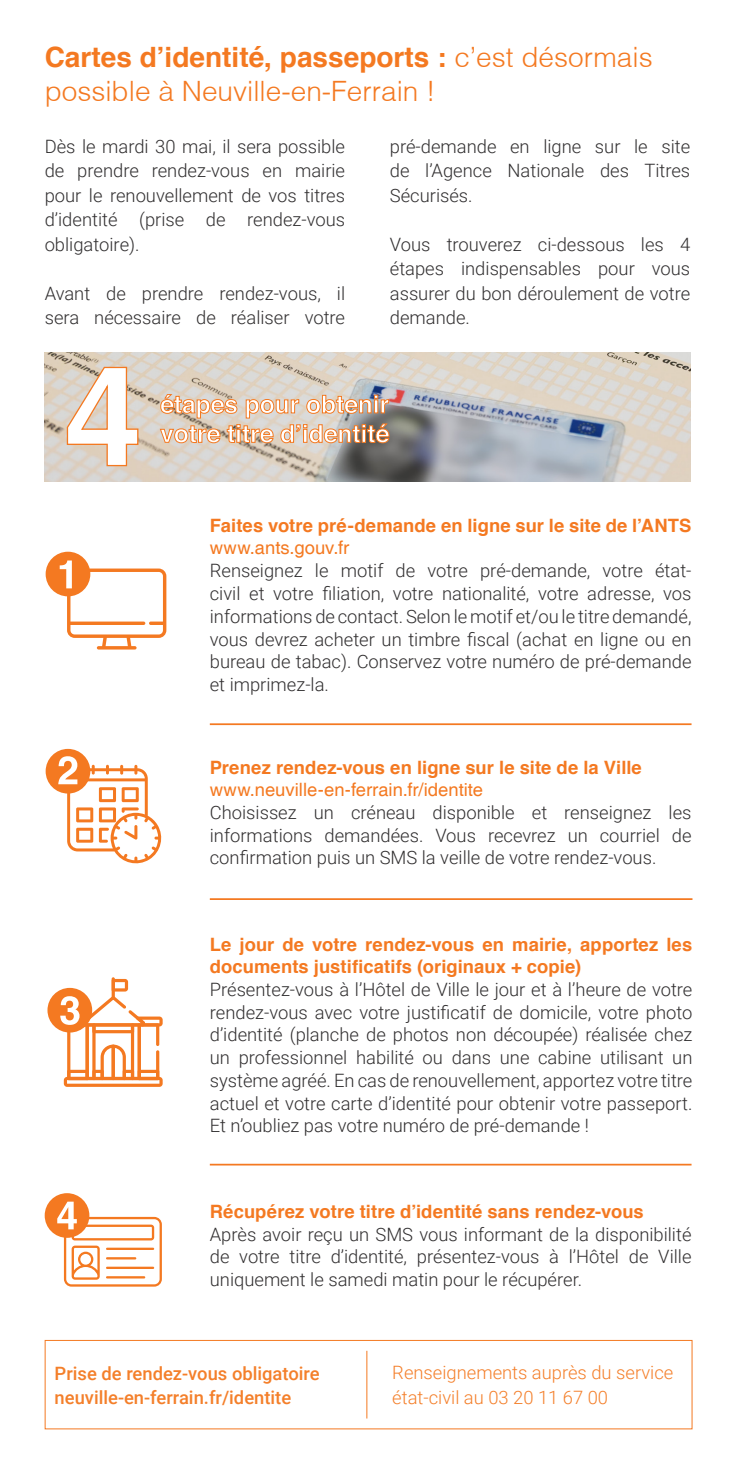
<style>
.page{position:relative;width:735px;height:1474px;background:#fff}
.page>*{position:absolute;margin:0;border:0;box-sizing:border-box;transform-origin:0 0}
.t1{font:300 28px/33.6px "Helvetica";color:#f47921}
.t2{font:300 18.38px/22.8px "Roboto";color:#312f30;text-align:justify}
.t3{font:700 18.38px/22.1px "Helvetica";letter-spacing:.005em;color:#f47921}
.t4{font:500 18.38px/24.5px "Roboto";color:#f47f2a}
.t5{font:18.38px "Helvetica";color:#f47921}
.t6{font:300 18.38px/24.5px "Roboto";color:#f47f2a}
.s1{font-weight:700}
</style>
<div class="page">
<div style="left:45px;top:1339px;width:647px;height:90px;border:1px solid #f47921"></div>
<div style="left:46px;top:551px;width:44px;height:45px;background:#f47921;border-radius:50%"></div>
<svg style="left:60px;top:560px;width:106px;height:89px"></svg>
<div style="left:46px;top:749px;width:44px;height:44px;background:#f47921;border-radius:50%"></div>
<svg style="left:58px;top:756px;width:104px;height:108px"></svg>
<hr style="left:112px;top:977px;width:3px;height:22px;background:#f47921;border-radius:2px">
<div style="left:47px;top:987px;width:45px;height:45px;background:#f47921;border-radius:50%"></div>
<svg style="left:60px;top:978px;width:102px;height:108px"></svg>
<div style="left:45px;top:1193px;width:44px;height:44px;background:#f47921;border-radius:50%"></div>
<svg style="left:57px;top:1201px;width:105px;height:85px"></svg>
<hr style="left:210px;top:723px;width:481px;height:2px;background:#f47921">
<hr style="left:210px;top:898px;width:482px;height:2px;background:#f47921">
<hr style="left:210px;top:1163px;width:481px;height:2px;background:#f47921">
<img style="left:45px;top:352px;width:645px;height:129px">
<svg style="left:66px;top:366px;width:73px;height:101px"></svg>
<svg style="left:159px;top:393px;width:230px;height:50px;background:#ddc0aa"></svg>
<hr style="left:366px;top:1350px;width:1px;height:68px;background:#f47921">
<p class="t1" style="left:45px;top:40px;width:609px"><span class="s1">Cartes d’identité, passeports :</span> c’est désormais possible à Neuville-en-Ferrain !</p>
<p class="t2" style="left:45px;top:133px;width:302px;line-height:24.5px">Dès le mardi 30 mai, il sera possible de prendre rendez-vous en mairie pour le renouvellement de vos titres d’identité (prise de rendez-vous obligatoire).</p>
<p class="t2" style="left:45px;top:280px;width:302px;line-height:24.5px">Avant de prendre rendez-vous, il sera nécessaire de réaliser votre</p>
<p class="t2" style="left:389px;top:133px;width:302px;line-height:24.5px">pré-demande en ligne sur le site de l’Agence Nationale des Titres Sécurisés.</p>
<p class="t2" style="left:389px;top:231px;width:302px;line-height:24.5px">Vous trouverez ci-dessous les 4 étapes indispensables pour vous assurer du bon déroulement de votre demande.</p>
<p class="t3" style="left:210px;top:515px;width:483px">Faites votre pré-demande en ligne sur le site de l’ANTS</p>
<p class="t5" style="left:210px;top:537px;width:141px">www.ants.gouv.fr</p>
<p class="t2" style="left:210px;top:558px;width:483px">Renseignez le motif de votre pré-demande, votre état&shy;civil et votre filiation, votre nationalité, votre adresse, vos informations de contact. Selon le motif et/ou le titre demandé, vous devrez acheter un timbre fiscal (achat en ligne ou en bureau de tabac). Conservez votre numéro de pré-demande et imprimez-la.</p>
<p class="t3" style="left:210px;top:756px;width:433px">Prenez rendez-vous en ligne sur le site de la Ville</p>
<p class="t5" style="left:210px;top:779px;width:274px">www.neuville-en-ferrain.fr/identite</p>
<p class="t2" style="left:210px;top:800px;width:483px">Choisissez un créneau disponible et renseignez les informations demandées. Vous recevrez un courriel de confirmation puis un SMS la veille de votre rendez-vous.</p>
<p class="t3" style="left:210px;top:933px;width:484px">Le jour de votre rendez-vous en mairie, apportez les documents justificatifs (originaux + copie)</p>
<p class="t2" style="left:210px;top:977px;width:484px">Présentez-vous à l’Hôtel de Ville le jour et à l’heure de votre rendez-vous avec votre justificatif de domicile, votre photo d’identité (planche de photos non découpée) réalisée chez un professionnel habilité ou dans une cabine utilisant un système agréé. En cas de renouvellement, apportez votre titre actuel et votre carte d’identité pour obtenir votre passeport.<br>Et n’oubliez pas votre numéro de pré-demande !</p>
<p class="t3" style="left:210px;top:1200px;width:435px">Récupérez votre titre d’identité sans rendez-vous</p>
<p class="t2" style="left:210px;top:1221px;width:483px">Après avoir reçu un SMS vous informant de la disponibilité de votre titre d’identité, présentez-vous à l’Hôtel de Ville uniquement le samedi matin pour le récupérer.</p>
<p class="t4" style="left:55px;top:1360px;width:266px">Prise de rendez-vous obligatoire neuville-en-ferrain.fr/identite</p>
<p class="t6" style="left:392px;top:1359px;width:282px">Renseignements auprès du service état-civil au 03 20 11 67 00</p>
</div>
